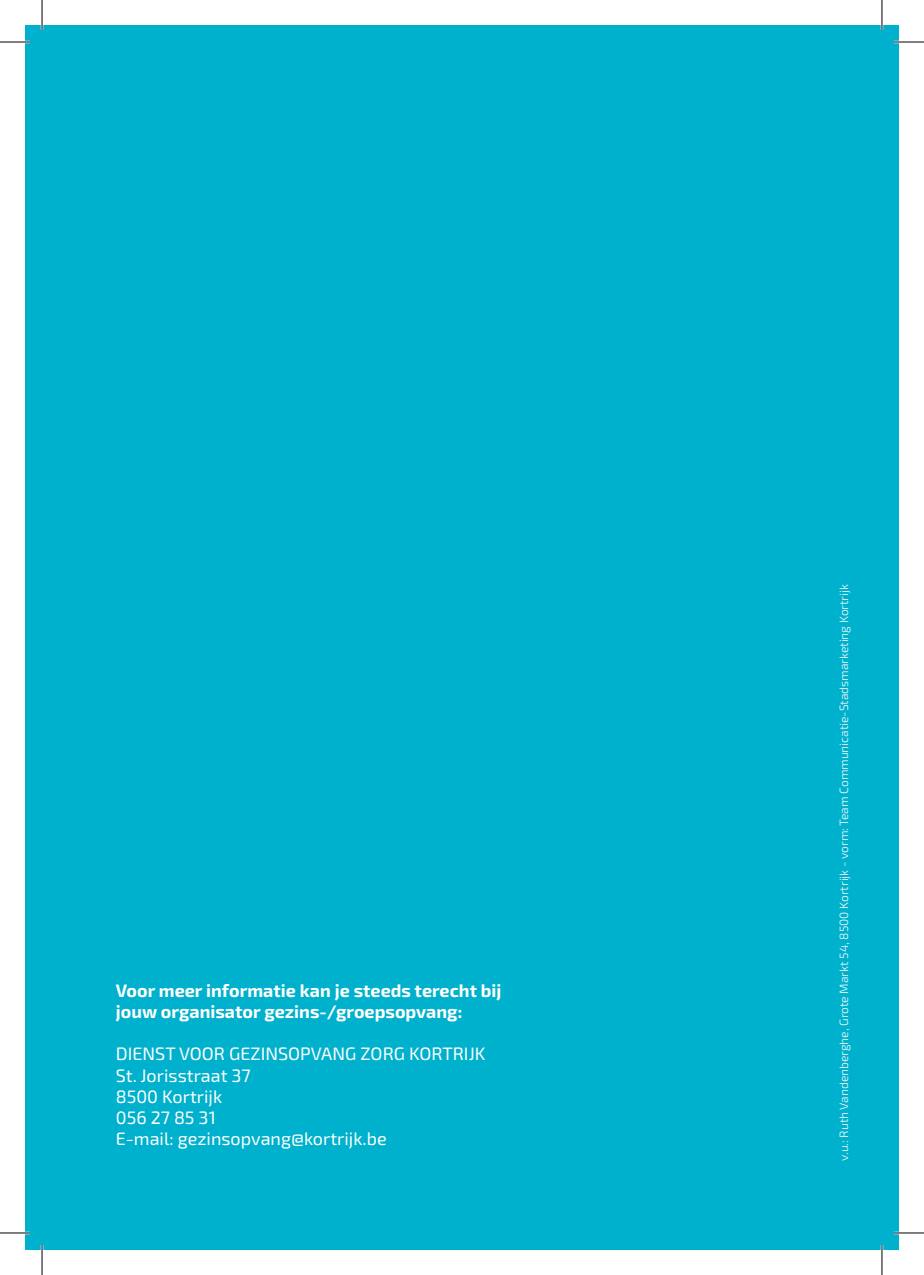
<style>
.page{position:relative;width:924px;height:1275px;background:#fff}
.page>*{position:absolute;margin:0;border:0;box-sizing:border-box;transform-origin:0 0}
.t1{font:18px/21px "Exo 2";color:#fff}
.t2{font:700 18px/21px "Exo 2";color:#fff}
.t3{font:300 12px "Exo 2";color:#fff}
</style>
<div class="page">
<div style="left:25px;top:25px;width:873px;height:1225px;background:#00b1cd"></div>
<hr style="left:0;top:41px;width:30px;height:2px;background:#fff">
<hr style="left:893px;top:41px;width:30px;height:2px;background:#fff">
<hr style="left:0;top:1231px;width:30px;height:3px;background:#fff">
<hr style="left:893px;top:1231px;width:30px;height:3px;background:#fff">
<hr style="left:41px;top:0;width:2px;height:30px;background:#fff">
<hr style="left:41px;top:1245px;width:2px;height:30px;background:#fff">
<hr style="left:880px;top:0;width:2px;height:30px;background:#fff">
<hr style="left:880px;top:1245px;width:2px;height:30px;background:#fff">
<hr style="left:0;top:42px;width:30px;height:1px;background:#000">
<hr style="left:893px;top:42px;width:30px;height:1px;background:#000">
<hr style="left:0;top:1232px;width:30px;height:1px;background:#000">
<hr style="left:893px;top:1232px;width:30px;height:1px;background:#000">
<hr style="left:42px;top:0;width:1px;height:30px;background:#000">
<hr style="left:42px;top:1245px;width:1px;height:30px;background:#000">
<hr style="left:881px;top:0;width:1px;height:30px;background:#000">
<hr style="left:881px;top:1245px;width:1px;height:30px;background:#000">
<p class="t2" style="left:116px;top:979px;width:387px">Voor meer informatie kan je steeds terecht bij jouw organisator gezins-/groepsopvang:</p>
<p class="t1" style="left:116px;top:1043px;width:371px">DIENST VOOR GEZINSOPVANG ZORG KORTRIJK<br>St. Jorisstraat 37<br>8500 Kortrijk<br>056 27 85 31<br>E-mail: gezinsopvang@kortrijk.be</p>
<p class="t3" style="left:835px;top:1161px;width:578px;rotate:-90deg">v.u.: Ruth Vandenberghe, Grote Markt 54, 8500 Kortrijk - vorm: Team Communicatie-Stadsmarketing Kortrijk</p>
</div>
